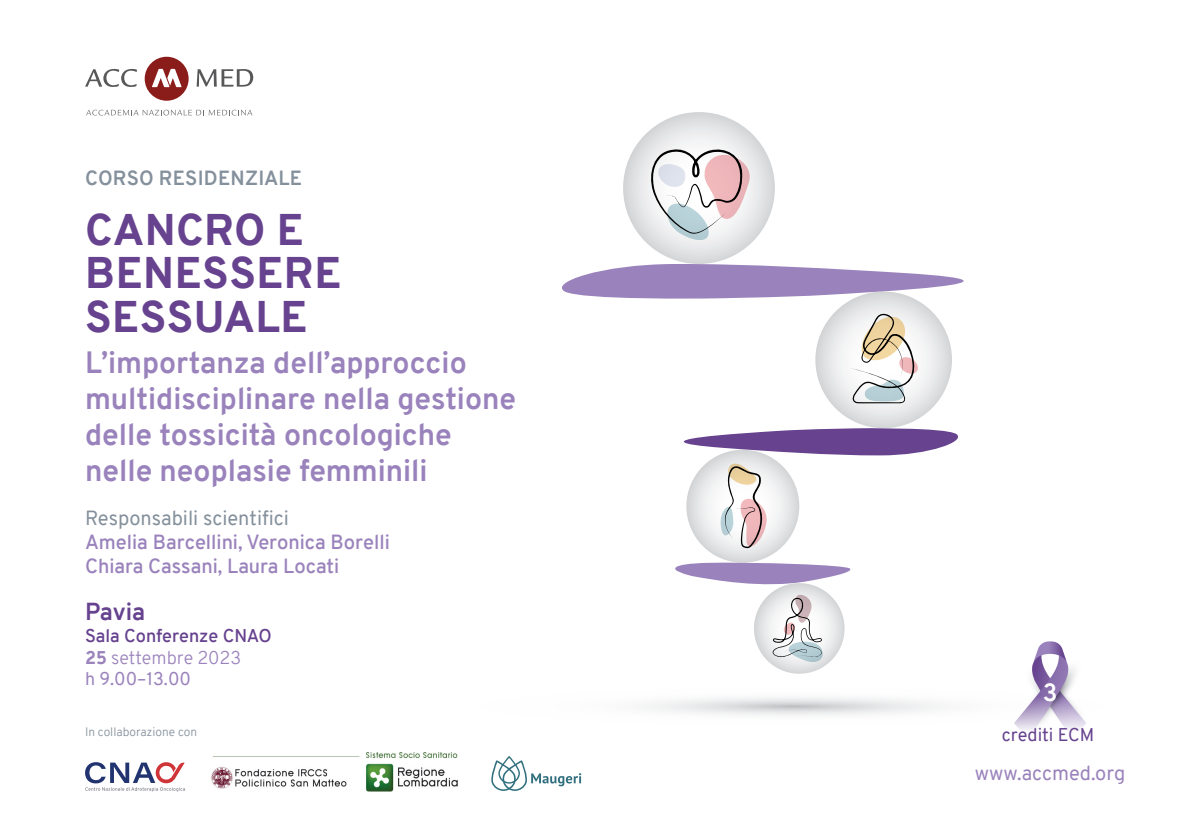
<style>
.page{position:relative;width:1191px;height:840px;background:#fff}
.page>*{position:absolute;margin:0;border:0;box-sizing:border-box;transform-origin:0 0}
.t1{font:800 43.2px/43.2px "Overpass";letter-spacing:.01em;color:#66428f}
.t2{font:700 30px/36px "Overpass";color:#9a83bc}
.t3{font:700 24.2px "Overpass";color:#fff}
.t4{font:700 24px "Overpass";letter-spacing:-.005em;color:#66428f}
.t5{font:600 20px/24px "Overpass";color:#9a83bc}
.t6{font:20px "Overpass";color:#84909c}
.t7{font:700 20px "Overpass";letter-spacing:.01em;color:#84909c}
.t8{font:20px "Overpass";color:#9a83bc}
.t9{font:600 18px/21.6px "Overpass";color:#66428f}
.t10{font:18px "Overpass";color:#66428f}
.t11{font:300 12px "Overpass";color:#84909c}
.s1{font-weight:800;color:#9a83bc}
.s2{font-weight:300;color:#9a83bc}
.s3{font-weight:400;color:#9a83bc}
</style>
<div class="page">
<svg style="left:646px;top:665px;width:294px;height:50px"></svg>
<svg style="left:754px;top:582px;width:90px;height:91px"></svg>
<svg style="left:623px;top:112px;width:152px;height:152px;background:#e1e2e4"></svg>
<svg style="left:651px;top:149px;width:98px;height:93px"></svg>
<div style="left:686px;top:449px;width:113px;height:113px;background:#dedfe1;border-radius:56px"></div>
<svg style="left:815px;top:291px;width:137px;height:137px"></svg>
<svg style="left:850px;top:310px;width:70px;height:93px"></svg>
<svg style="left:562px;top:263px;width:402px;height:38px"></svg>
<svg style="left:683px;top:425px;width:275px;height:123px"></svg>
<svg style="left:675px;top:561px;width:176px;height:100px"></svg>
<svg style="left:1014px;top:641px;width:72px;height:90px"></svg>
<svg style="left:85px;top:762px;width:100px;height:29px"></svg>
<svg style="left:491px;top:756px;width:90px;height:34px"></svg>
<img style="left:211px;top:752px;width:247px;height:39px">
<svg style="left:86px;top:110px;width:166px;height:5px"></svg>
<svg style="left:85px;top:69px;width:52px;height:18px"></svg>
<svg style="left:197px;top:69px;width:56px;height:18px"></svg>
<svg style="left:145px;top:57px;width:44px;height:44px"></svg>
<p class="t7" style="left:85px;top:164px;width:218px">CORSO RESIDENZIALE</p>
<h1 class="t1" style="left:85px;top:208px;width:257px">CANCRO E<br>BENESSERE<br>SESSUALE</h1>
<p class="t2" style="left:85px;top:345px;width:432px">L’importanza dell’approccio multidisciplinare nella gestione delle tossicità oncologiche nelle neoplasie femminili</p>
<p class="t6" style="left:85px;top:504px;width:205px">Responsabili scientifici</p>
<p class="t5" style="left:85px;top:530px;width:306px">Amelia Barcellini, Veronica Borelli<br>Chiara Cassani, Laura Locati</p>
<p class="t4" style="left:85px;top:594px;width:62px">Pavia</p>
<p class="t9" style="left:85px;top:624px;width:188px">Sala Conferenze CNAO<br><span class="s1">25</span> <span class="s2">settembre 2023<br></span><span class="s3">h 9.00–13.00</span></p>
<p class="t11" style="left:85px;top:723px;width:114px">In collaborazione con</p>
<p class="t3" style="left:1042px;top:674px;width:16px">3</p>
<p class="t10" style="left:1001px;top:721px;width:94px">crediti ECM</p>
<p class="t8" style="left:975px;top:758px;width:152px">www.accmed.org</p>
</div>
